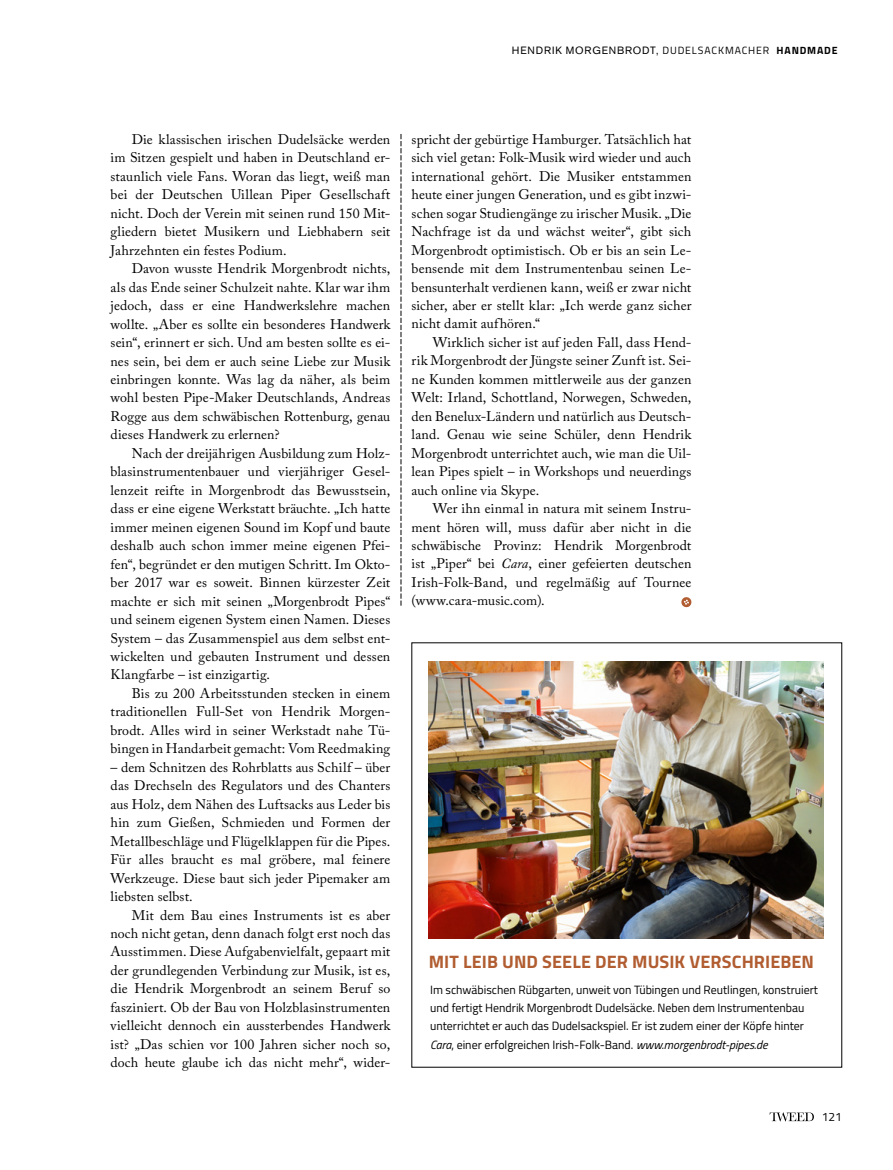
<style>
.page{position:relative;width:893px;height:1170px;background:#fff}
.page>*{position:absolute;margin:0;border:0;box-sizing:border-box;transform-origin:0 0}
.t1{font:700 18px "Titillium";letter-spacing:.005em;color:#b15d31}
.t2{font:13.8px/18.5px "Adobe Caslon Pro";letter-spacing:.01em;color:#000;text-align:justify}
.t3{font:12px/18.5px "Titillium";color:#000}
.t4{font:10.5px "Akzidenz Grotesk BE";letter-spacing:.08em;color:#000}
.s1{font-family:"Titillium"}
.s2{font-family:"Titillium";font-weight:700}
.s3{font-style:italic}
</style>
<div class="page">
<svg style="left:681px;top:597px;width:11px;height:11px"></svg>
<img style="left:429px;top:661px;width:394px;height:277px">
<svg style="left:401px;top:134px;width:1px;height:471px"></svg>
<svg style="left:770px;top:1112px;width:44px;height:9px"></svg>
<p class="t4" style="left:512px;top:44px;width:327px">HENDRIK MORGENBRODT, <span class="s1">DUDELSACKMACHER</span> <span class="s2">HANDMADE</span></p>
<p class="t2" style="left:111px;top:130px;width:281px;text-indent:21px">Die klassischen irischen Dudelsäcke werden im Sitzen gespielt und haben in Deutschland er&shy;staunlich viele Fans. Woran das liegt, weiß man bei der Deutschen Uillean Piper Gesellschaft nicht. Doch der Verein mit seinen rund 150 Mit&shy;gliedern bietet Musikern und Liebhabern seit Jahrzehnten ein festes Podium.</p>
<p class="t2" style="left:111px;top:259px;width:281px;text-indent:21px">Davon wusste Hendrik Morgenbrodt nichts, als das Ende seiner Schulzeit nahte. Klar war ihm jedoch, dass er eine Handwerkslehre machen wollte. „Aber es sollte ein besonderes Handwerk sein“, erinnert er sich. Und am besten sollte es ei&shy;nes sein, bei dem er auch seine Liebe zur Musik einbringen konnte. Was lag da näher, als beim wohl besten Pipe-Maker Deutschlands, Andreas Rogge aus dem schwäbischen Rottenburg, genau dieses Handwerk zu erlernen?</p>
<p class="t2" style="left:111px;top:444px;width:281px;text-indent:21px">Nach der dreijährigen Ausbildung zum Holz&shy;blasinstrumentenbauer und vierjähriger Gesel&shy;lenzeit reifte in Morgenbrodt das Bewusstsein, dass er eine eigene Werkstatt bräuchte. „Ich hatte immer meinen eigenen Sound im Kopf und baute deshalb auch schon immer meine eigenen Pfei&shy;fen“, begründet er den mutigen Schritt. Im Okto&shy;ber 2017 war es soweit. Binnen kürzester Zeit machte er sich mit seinen „Morgenbrodt Pipes“ und seinem eigenen System einen Namen. Dieses System – das Zusammenspiel aus dem selbst ent&shy;wickelten und gebauten Instrument und dessen Klangfarbe – ist einzigartig.</p>
<p class="t2" style="left:111px;top:684px;width:281px;text-indent:21px">Bis zu 200 Arbeitsstunden stecken in einem traditionellen Full-Set von Hendrik Morgen&shy;brodt. Alles wird in seiner Werkstadt nahe Tü&shy;bingen in Handarbeit gemacht: Vom Reedmaking</p>
<p class="t2" style="left:111px;top:757px;width:281px">– dem Schnitzen des Rohrblatts aus Schilf – über das Drechseln des Regulators und des Chanters aus Holz, dem Nähen des Luftsacks aus Leder bis hin zum Gießen, Schmieden und Formen der Metallbeschläge und Flügelklappen für die Pipes.<br>Für alles braucht es mal gröbere, mal feinere Werkzeuge. Diese baut sich jeder Pipemaker am liebsten selbst.</p>
<p class="t2" style="left:111px;top:905px;width:281px;text-indent:21px">Mit dem Bau eines Instruments ist es aber noch nicht getan, denn danach folgt erst noch das Ausstimmen. Diese Aufgabenvielfalt, gepaart mit der grundlegenden Verbindung zur Musik, ist es, die Hendrik Morgenbrodt an seinem Beruf so fasziniert. Ob der Bau von Holzblasinstrumenten vielleicht dennoch ein aussterbendes Handwerk ist? „Das schien vor 100 Jahren sicher noch so, doch heute glaube ich das nicht mehr“, wider-</p>
<p class="t2" style="left:412px;top:130px;width:281px">spricht der gebürtige Hamburger. Tatsächlich hat sich viel getan: Folk-Musik wird wieder und auch international gehört. Die Musiker entstammen heute einer jungen Generation, und es gibt inzwi&shy;schen sogar Studiengänge zu irischer Musik. „Die Nachfrage ist da und wächst weiter“, gibt sich Morgenbrodt optimistisch. Ob er bis an sein Le&shy;bensende mit dem Instrumentenbau seinen Le&shy;bensunterhalt verdienen kann, weiß er zwar nicht sicher, aber er stellt klar: „Ich werde ganz sicher nicht damit aufhören.“</p>
<p class="t2" style="left:412px;top:333px;width:281px;text-indent:21px">Wirklich sicher ist auf jeden Fall, dass Hend&shy;rik Morgenbrodt der Jüngste seiner Zunft ist. Sei&shy;ne Kunden kommen mittlerweile aus der ganzen Welt: Irland, Schottland, Norwegen, Schweden, den Benelux-Ländern und natürlich aus Deutsch&shy;land. Genau wie seine Schüler, denn Hendrik Morgenbrodt unterrichtet auch, wie man die Uil&shy;lean Pipes spielt – in Workshops und neuerdings auch online via Skype.</p>
<p class="t2" style="left:412px;top:499px;width:281px;text-indent:21px">Wer ihn einmal in natura mit seinem Instru&shy;ment hören will, muss dafür aber nicht in die schwäbische Provinz: Hendrik Morgenbrodt ist „Piper“ bei <span class="s3">Cara</span>, einer gefeierten deutschen Irish-Folk-Band, und regelmäßig auf Tournee (www.cara-music.com).</p>
<h1 class="t1" style="left:429px;top:947px;width:387px">MIT LEIB UND SEELE DER MUSIK VERSCHRIEBEN</h1>
<p class="t3" style="left:430px;top:979px;width:389px">Im schwäbischen Rübgarten, unweit von Tübingen und Reutlingen, konstruiert und fertigt Hendrik Morgenbrodt Dudelsäcke. Neben dem Instrumentenbau unterrichtet er auch das Dudelsackspiel. Er ist zudem einer der Köpfe hinter <span class="s3">Cara</span>, einer erfolgreichen Irish-Folk-Band. <span class="s3">www.morgenbrodt-pipes.de</span></p>
<p class="t3" style="left:822px;top:1106px;width:22px">121</p>
</div>
